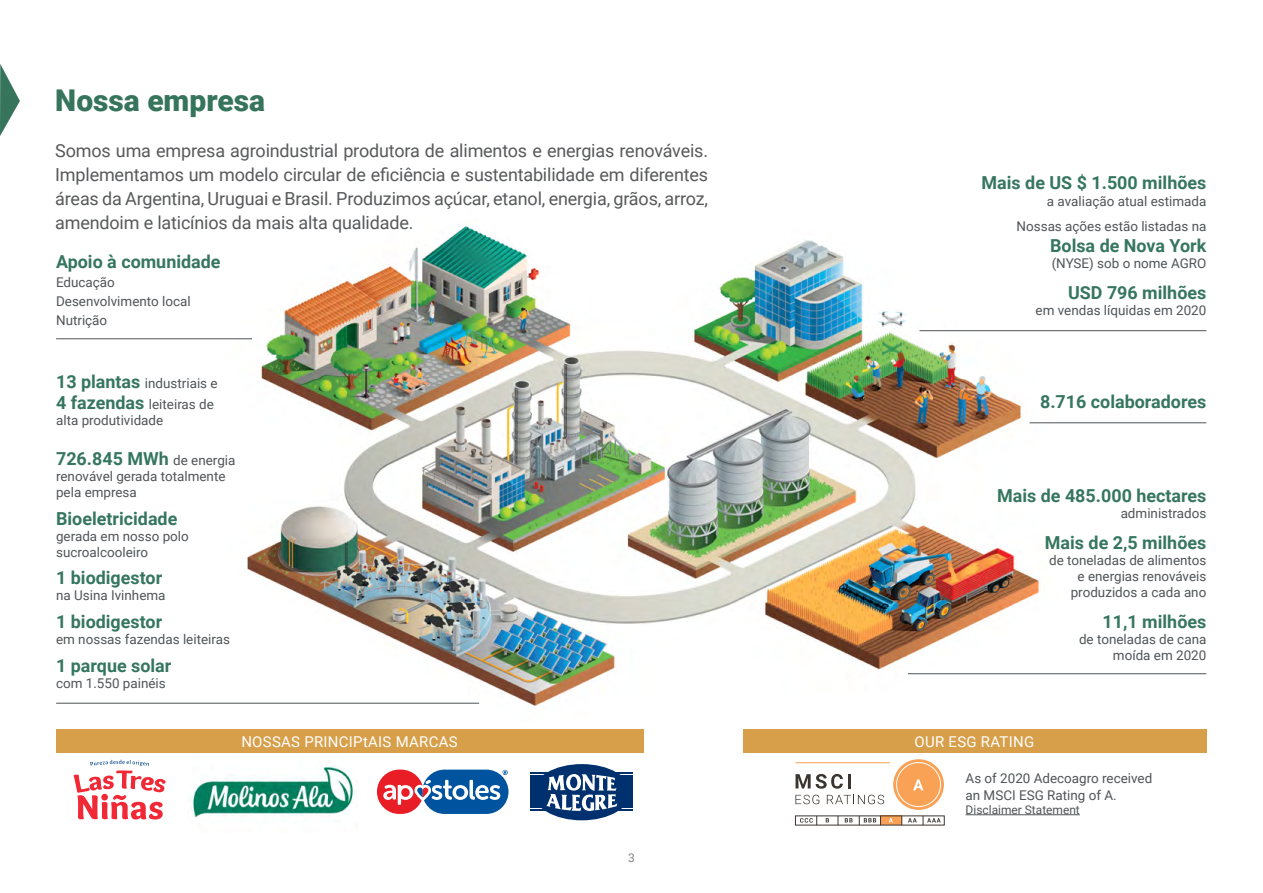
<style>
.page{position:relative;width:1263px;height:893px;background:#fff}
.page>*{position:absolute;margin:0;border:0;box-sizing:border-box;transform-origin:0 0}
.t1{font:900 30px "Roboto";color:#36755c}
.t2{font:18px/24px "Roboto";letter-spacing:-.01em;color:#58595b;text-align:justify}
.t3{font:700 17.85px "Roboto";color:#367660}
.t4{font:15px "Roboto";letter-spacing:.02em;color:#fff}
.t5{font:13.5px/16px "Roboto";color:#505457}
.t6{font:12px "Roboto";color:#505457}
.t7{font:12px "Roboto";color:#808285}
.s1{font-weight:700;font-size:17.85px;color:#367660}
.s2{font-weight:400;font-size:13.5px;color:#505457}
</style>
<div class="page">
<img style="left:226px;top:226px;width:835px;height:480px">
<hr style="left:1029px;top:422px;width:177px;height:1px;background:#505457">
<hr style="left:919px;top:330px;width:287px;height:1px;background:#505457">
<hr style="left:908px;top:673px;width:298px;height:1px;background:#505457">
<hr style="left:56px;top:338px;width:196px;height:1px;background:#505457">
<hr style="left:56px;top:703px;width:423px;height:1px;background:#505457">
<svg style="left:74px;top:760px;width:92px;height:59px"></svg>
<div style="left:372px;top:764px;width:57px;height:55px;border:10px solid #fff;border-radius:22px"></div>
<div style="left:417px;top:764px;width:97px;height:55px;border:10px solid #fff;border-radius:22px"></div>
<div style="left:377px;top:770px;width:46px;height:44px;background:#e81d25;border-radius:22px"></div>
<div style="left:422px;top:770px;width:86px;height:44px;background:#00539e;border-radius:22px"></div>
<svg style="left:383px;top:764px;width:131px;height:41px"></svg>
<img style="left:188px;top:764px;width:165px;height:54px">
<hr style="left:530px;top:809px;width:103px;height:2px;background:#00306d">
<div style="left:530px;top:775px;width:103px;height:33px;background:#00306d"></div>
<hr style="left:530px;top:772px;width:103px;height:1px;background:#00306d">
<div style="left:533px;top:764px;width:98px;height:56px;background:#00306d;border-radius:50%"></div>
<svg style="left:546px;top:774px;width:71px;height:37px"></svg>
<div style="left:56px;top:729px;width:587px;height:24px;background:#d89f4a"></div>
<div style="left:743px;top:729px;width:463px;height:24px;background:#d89f4a"></div>
<hr style="left:795px;top:762px;width:95px;height:1px;background:#f9a155">
<div style="left:893px;top:759px;width:51px;height:51px;background:#f9a155;border-radius:50%"></div>
<div style="left:896px;top:762px;width:45px;height:45px;border:1px solid #fff;border-radius:50%"></div>
<svg style="left:913px;top:779px;width:10px;height:11px"></svg>
<div style="left:880px;top:816px;width:22px;height:9px;background:#f9a155"></div>
<svg style="left:908px;top:818px;width:9px;height:4px"></svg>
<svg style="left:845px;top:818px;width:8px;height:4px"></svg>
<svg style="left:923px;top:816px;width:18px;height:9px"></svg>
<svg style="left:800px;top:816px;width:17px;height:9px"></svg>
<svg style="left:826px;top:818px;width:3px;height:4px"></svg>
<svg style="left:859px;top:816px;width:22px;height:9px"></svg>
<svg style="left:889px;top:818px;width:4px;height:4px"></svg>
<svg style="left:795px;top:774px;width:48px;height:15px"></svg>
<hr style="left:848px;top:774px;width:3px;height:14px;background:#3b3530">
<svg style="left:795px;top:795px;width:24px;height:9px"></svg>
<svg style="left:827px;top:795px;width:57px;height:9px"></svg>
<hr style="left:965px;top:814px;width:115px;height:1px;background:#505457">
<svg style="left:0;top:64px;width:20px;height:72px"></svg>
<h1 class="t1" style="left:55px;top:80px;width:211px">Nossa empresa</h1>
<p class="t2" style="left:55px;top:138px;width:654px">Somos uma empresa agroindustrial produtora de alimentos e energias renováveis.<br>Implementamos um modelo circular de eficiência e sustentabilidade em diferentes áreas da Argentina, Uruguai e Brasil. Produzimos açúcar, etanol, energia, grãos, arroz, amendoim e laticínios da mais alta qualidade.</p>
<h3 class="t3" style="left:56px;top:249px;width:166px">Apoio à comunidade</h3>
<p class="t5" style="left:56px;top:272px;width:136px;line-height:19px">Educação<br>Desenvolvimento local<br>Nutrição</p>
<p class="t5" style="left:56px;top:372px;width:163px;line-height:21.5px"><span class="s1">13 plantas</span> industriais e<br><span class="s1">4 fazendas</span> leiteiras de</p>
<p class="t5" style="left:56px;top:412px;width:109px">alta produtividade</p>
<h3 class="t3" style="left:56px;top:446px;width:181px">726.845 MWh <span class="s2">de energia</span></h3>
<p class="t5" style="left:56px;top:468px;width:171px">renovável gerada totalmente pela empresa</p>
<h3 class="t3" style="left:56px;top:506px;width:123px">Bioeletricidade</h3>
<p class="t5" style="left:56px;top:527px;width:134px">gerada em nosso polo sucroalcooleiro</p>
<h3 class="t3" style="left:56px;top:565px;width:108px">1 biodigestor</h3>
<p class="t5" style="left:56px;top:587px;width:111px">na Usina Ivinhema</p>
<h3 class="t3" style="left:56px;top:609px;width:108px">1 biodigestor</h3>
<p class="t5" style="left:56px;top:631px;width:175px">em nossas fazendas leiteiras</p>
<h3 class="t3" style="left:56px;top:653px;width:117px">1 parque solar</h3>
<p class="t5" style="left:56px;top:674px;width:111px">com 1.550 painéis</p>
<h3 class="t3" style="left:981px;top:171px;width:226px">Mais de US $ 1.500 milhões</h3>
<p class="t5" style="left:1016px;top:188px;width:191px;line-height:25px;text-align:right">a avaliação atual estimada<br>Nossas ações estão listadas na</p>
<h3 class="t3" style="left:1050px;top:233px;width:158px">Bolsa de Nova York</h3>
<p class="t5" style="left:1052px;top:255px;width:156px">(NYSE) sob o nome AGRO</p>
<h3 class="t3" style="left:1068px;top:280px;width:140px">USD 796 milhões</h3>
<p class="t5" style="left:1035px;top:301px;width:172px">em vendas líquidas em 2020</p>
<h3 class="t3" style="left:1040px;top:389px;width:168px">8.716 colaboradores</h3>
<h3 class="t3" style="left:997px;top:483px;width:211px">Mais de 485.000 hectares</h3>
<p class="t5" style="left:1121px;top:505px;width:87px">administrados</p>
<h3 class="t3" style="left:1045px;top:530px;width:163px">Mais de 2,5 milhões</h3>
<p class="t5" style="left:1049px;top:552px;width:159px;text-align:right">de toneladas de alimentos e energias renováveis produzidos a cada ano</p>
<h3 class="t3" style="left:1102px;top:609px;width:105px">11,1 milhões</h3>
<p class="t5" style="left:1079px;top:631px;width:129px;text-align:right">de toneladas de cana moída em 2020</p>
<p class="t4" style="left:241px;top:731px;width:218px">NOSSAS PRINCIPtAIS MARCAS</p>
<p class="t4" style="left:914px;top:731px;width:121px">OUR ESG RATING</p>
<p class="t5" style="left:965px;top:770px;width:188px">As of 2020 Adecoagro received an MSCI ESG Rating of A.</p>
<p class="t6" style="left:965px;top:801px;width:116px">Disclaimer Statement</p>
<p class="t7" style="left:628px;top:849px;width:8px">3</p>
</div>
